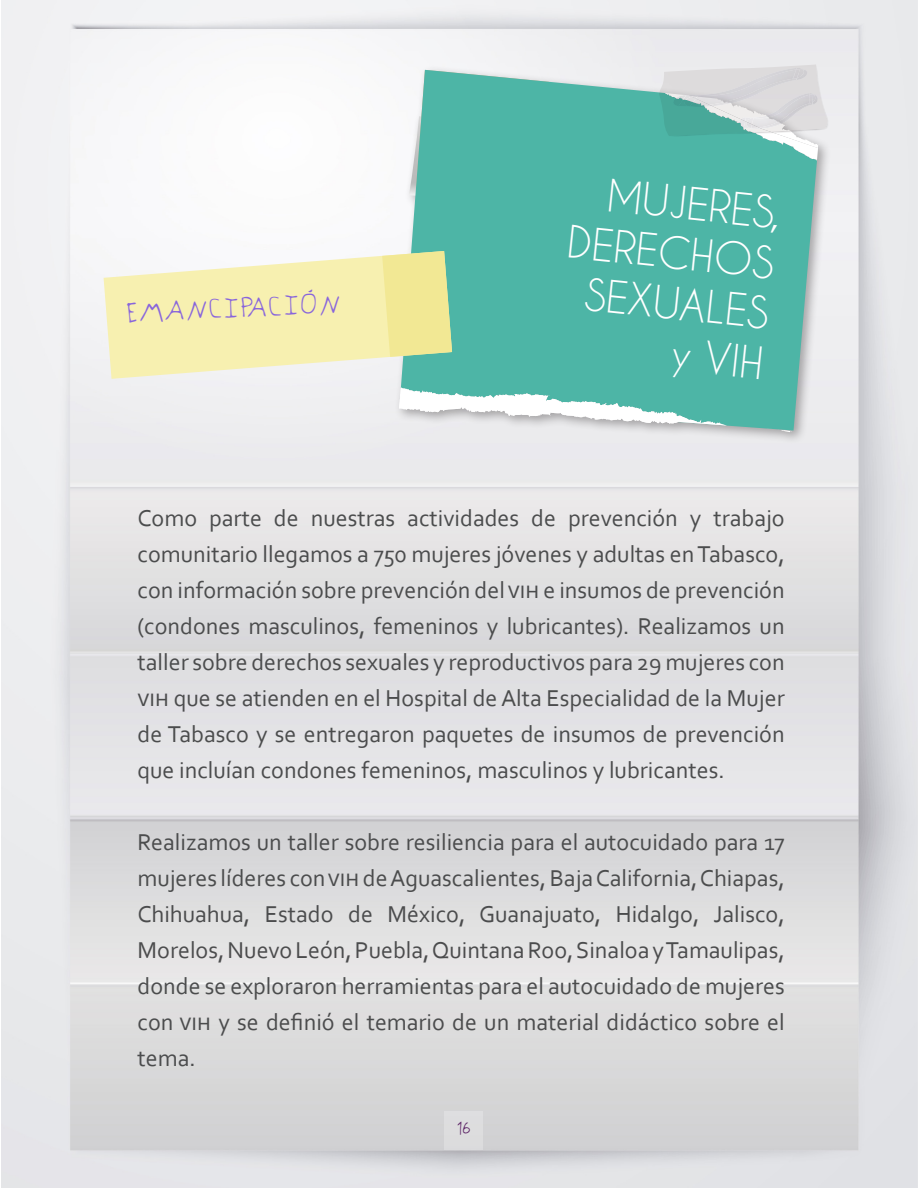
<style>
.page{position:relative;width:918px;height:1188px;background:#fff}
.page>*{position:absolute;margin:0;border:0;box-sizing:border-box;transform-origin:0 0}
.t1{font:42px "Caviar Dreams";color:#fff}
.t2{font:27px "Ambers Hand";color:#8865dc}
.t3{font:24px/36px "Corbel";color:#4b4c4d;text-align:justify}
.t4{font:18px "Ambers Hand";color:#5c2466}
</style>
<div class="page">
<div style="left:444px;top:1112px;width:39px;height:38px;background:#ddddde"></div>
<div style="left:395px;top:65px;width:436px;height:380px;background:#231f20;opacity:.36"></div>
<svg style="left:768px;top:430px;width:22px;height:2px"></svg>
<svg style="left:401px;top:70px;width:416px;height:360px;background:#5ab9ab"></svg>
<svg style="left:398px;top:387px;width:329px;height:39px"></svg>
<svg style="left:659px;top:64px;width:171px;height:97px;background:#acceca"></svg>
<svg style="left:104px;top:251px;width:348px;height:128px;fill:#f7f0b0"></svg>
<svg style="left:382px;top:251px;width:70px;height:106px;background:#e6e498"></svg>
<p class="t2" style="left:125px;top:293px;width:217px;rotate:-2deg">EMANCIPACIÓN</p>
<p class="t1" style="left:610px;top:170px;width:176px;rotate:6deg">MUJERES,</p>
<p class="t1" style="left:570px;top:216px;width:209px;rotate:6deg">DERECHOS</p>
<p class="t1" style="left:588px;top:269px;width:186px;rotate:6deg">SEXUALES</p>
<p class="t1" style="left:674px;top:328px;width:94px;rotate:6deg">y VIH</p>
<p class="t3" style="left:138px;top:499px;width:649px">Como parte de nuestras actividades de prevención y trabajo comunitario llegamos a 750 mujeres jóvenes y adultas en Tabasco, con información sobre prevención del vih e insumos de prevención (condones masculinos, femeninos y lubricantes). Realizamos un taller sobre derechos sexuales y reproductivos para 29 mujeres con vih que se atienden en el Hospital de Alta Especialidad de la Mujer de Tabasco y se entregaron paquetes de insumos de prevención que incluían condones femeninos, masculinos y lubricantes.</p>
<p class="t3" style="left:138px;top:823px;width:649px">Realizamos un taller sobre resiliencia para el autocuidado para 17 mujeres líderes con vih de Aguascalientes, Baja California, Chiapas, Chihuahua, Estado de México, Guanajuato, Hidalgo, Jalisco, Morelos, Nuevo León, Puebla, Quintana Roo, Sinaloa y Tamaulipas, donde se exploraron herramientas para el autocuidado de mujeres con vih y se definió el temario de un material didáctico sobre el tema.</p>
<p class="t4" style="left:456px;top:1116px;width:16px">16</p>
</div>
